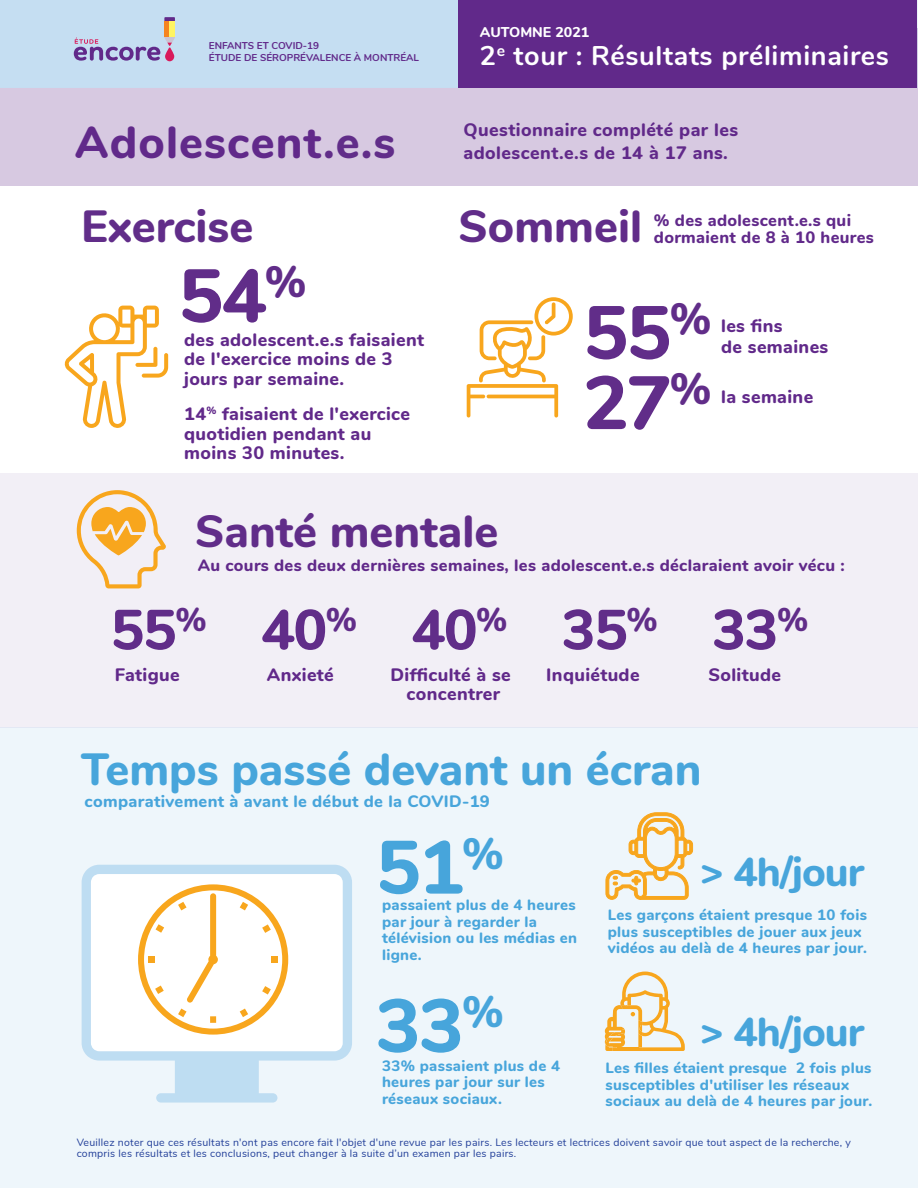
<style>
.page{position:relative;width:918px;height:1188px;background:#fff}
.page>*{position:absolute;margin:0;border:0;box-sizing:border-box;transform-origin:0 0}
.t1{font:800 75px/70.2px "Nunito";color:#612d89}
.t2{font:800 75px "Nunito";color:#47a5db}
.t3{font:800 56.25px "Nunito";letter-spacing:-.025em;color:#612d89}
.t4{font:800 45px "Nunito";color:#612d89}
.t5{font:800 45px "Nunito";color:#47a5db}
.t6{font:800 45px "Nunito";letter-spacing:.025em;color:#61298a}
.t7{font:800 40.5px "Nunito";letter-spacing:-.025em;color:#47a5db}
.t8{font:700 27px "Nunito";letter-spacing:.025em;color:#fff}
.t9{font:800 21px "Nunito";letter-spacing:.01em;color:#fff}
.t10{font:800 18px/19.5px "Nunito";letter-spacing:.02em;color:#61298a}
.t11{font:800 16.5px/16.5px "Nunito";letter-spacing:.02em;color:#61298a}
.t12{font:800 16.5px "Nunito";letter-spacing:.02em;color:#47a5db}
.t13{font:800 15px/16.5px "Nunito";letter-spacing:.02em;color:#47a5db}
.t14{font:800 14.25px "Nunito";color:#fff}
.t15{font:10.5px/11.7px "Nunito";letter-spacing:.025em;color:#223f99}
.t16{font:700 9.9px/11.9px "Nunito";color:#61298a}
.s1{color:#612d89}
</style>
<div class="page">
<div style="left:0;top:473px;width:918px;height:254px;background:#f2eff6"></div>
<div style="left:0;top:28px;width:918px;height:157px;background:#d7c9e1"></div>
<div style="left:0;top:727px;width:918px;height:461px;background:#eef6fb"></div>
<svg style="left:82px;top:865px;width:270px;height:238px;fill:#beddf2"></svg>
<div style="left:91px;top:874px;width:252px;height:177px;background:#fff"></div>
<div style="left:138px;top:884px;width:150px;height:151px;background:#f8a61d;border-radius:50%"></div>
<div style="left:144px;top:890px;width:138px;height:139px;background:#fff;border-radius:50%"></div>
<svg style="left:262px;top:924px;width:9px;height:9px"></svg>
<div style="left:272px;top:956px;width:6px;height:7px;background:#f8a61d"></div>
<div style="left:210px;top:1016px;width:6px;height:7px;background:#f8a61d"></div>
<svg style="left:178px;top:1009px;width:9px;height:8px"></svg>
<svg style="left:262px;top:986px;width:9px;height:9px"></svg>
<svg style="left:240px;top:1009px;width:8px;height:8px"></svg>
<svg style="left:240px;top:902px;width:8px;height:8px"></svg>
<svg style="left:155px;top:986px;width:9px;height:8px"></svg>
<div style="left:148px;top:956px;width:7px;height:7px;background:#f8a61d"></div>
<svg style="left:156px;top:924px;width:8px;height:9px"></svg>
<svg style="left:178px;top:893px;width:40px;height:110px"></svg>
<svg style="left:64px;top:306px;width:104px;height:122px"></svg>
<svg style="left:77px;top:490px;width:89px;height:98px"></svg>
<svg style="left:467px;top:297px;width:106px;height:121px"></svg>
<div style="left:0;top:0;width:459px;height:88px;background:#c5def2"></div>
<div style="left:459px;top:0;width:458px;height:88px;background:#61298a"></div>
<svg style="left:74px;top:17px;width:101px;height:44px"></svg>
<svg style="left:605px;top:972px;width:80px;height:79px"></svg>
<svg style="left:605px;top:812px;width:88px;height:88px"></svg>
<p class="t16" style="left:209px;top:39px;width:212px">ENFANTS ET COVID-19<br>ÉTUDE DE SÉROPRÉVALENCE À MONTRÉAL</p>
<h3 class="t6" style="left:75px;top:109px;width:322px">Adolescent<span class="s1">.e.s</span></h3>
<h3 class="t4" style="left:81px;top:193px;width:174px">Exercise</h3>
<h1 class="t1" style="left:179px;top:257px;width:129px">54<sup>%</sup></h1>
<p class="t10" style="left:184px;top:329px;width:241px">des adolescent.e.s faisaient de l'exercice moins de 3 jours par semaine.</p>
<p class="t10" style="left:184px;top:403px;width:227px">14<sup>%</sup> faisaient de l'exercice quotidien pendant au moins 30 minutes.</p>
<p class="t14" style="left:480px;top:21px;width:111px">AUTOMNE 2021</p>
<h3 class="t8" style="left:480px;top:36px;width:411px">2<sup>e</sup> tour : Résultats préliminaires</h3>
<h3 class="t9" style="left:496px;top:46px;width:231px">Résultats préliminaires</h3>
<p class="t10" style="left:464px;top:118px;width:276px;line-height:22.5px">Questionnaire complété par les adolescent.e.s de 14 à 17 ans.</p>
<h3 class="t4" style="left:459px;top:193px;width:185px">Sommeil</h3>
<p class="t11" style="left:654px;top:211px;width:221px">% des adolescent.e.s qui dormaient de 8 à 10 heures</p>
<h1 class="t1" style="left:583px;top:293px;width:130px">55<sup>%<br></sup>27<sup>%</sup></h1>
<p class="t10" style="left:721px;top:314px;width:109px;line-height:21px">les fins<br>de semaines</p>
<p class="t10" style="left:721px;top:386px;width:94px">la semaine</p>
<h3 class="t4" style="left:195px;top:499px;width:305px">Santé mentale</h3>
<p class="t11" style="left:198px;top:556px;width:648px">Au cours des deux dernières semaines, les adolescent.e.s déclaraient avoir vécu :</p>
<h2 class="t3" style="left:111px;top:588px;width:97px">55<sup>%</sup></h2>
<p class="t10" style="left:115px;top:664px;width:67px">Fatigue</p>
<h2 class="t3" style="left:261px;top:588px;width:97px">40<sup>%</sup></h2>
<p class="t10" style="left:267px;top:664px;width:68px">Anxieté</p>
<h2 class="t3" style="left:412px;top:588px;width:248px">40<sup>%</sup> 35<sup>%</sup></h2>
<p class="t10" style="left:390px;top:664px;width:122px;text-align:center">Difficulté à se concentrer</p>
<p class="t10" style="left:546px;top:664px;width:95px">Inquiétude</p>
<h2 class="t3" style="left:712px;top:588px;width:97px">33<sup>%</sup></h2>
<p class="t10" style="left:708px;top:664px;width:74px">Solitude</p>
<h3 class="t5" style="left:81px;top:736px;width:622px">Temps passé devant un écran</h3>
<p class="t12" style="left:85px;top:790px;width:407px">comparativement à avant le début de la COVID-19</p>
<h1 class="t2" style="left:376px;top:812px;width:129px">51<sup>%</sup></h1>
<p class="t13" style="left:382px;top:896px;width:197px">passaient plus de 4 heures par jour à regarder la télévision ou les médias en ligne.</p>
<h1 class="t2" style="left:376px;top:971px;width:129px">33<sup>%</sup></h1>
<p class="t13" style="left:382px;top:1056px;width:180px">33% passaient plus de 4 heures par jour sur les réseaux sociaux.</p>
<h3 class="t7" style="left:700px;top:842px;width:166px">&gt; 4h/jour</h3>
<p class="t13" style="left:608px;top:906px;width:261px">Les garçons étaient presque 10 fois plus susceptibles de jouer aux jeux vidéos au delà de 4 heures par jour.</p>
<h3 class="t7" style="left:700px;top:1002px;width:166px">&gt; 4h/jour</h3>
<p class="t13" style="left:606px;top:1059px;width:268px">Les filles étaient presque 2 fois plus susceptibles d'utiliser les réseaux sociaux au delà de 4 heures par jour.</p>
<p class="t15" style="left:77px;top:1136px;width:776px">Veuillez noter que ces résultats n'ont pas encore fait l'objet d'une revue par les pairs. Les lecteurs et lectrices doivent savoir que tout aspect de la recherche, y compris les résultats et les conclusions, peut changer à la suite d’un examen par les pairs.</p>
</div>
